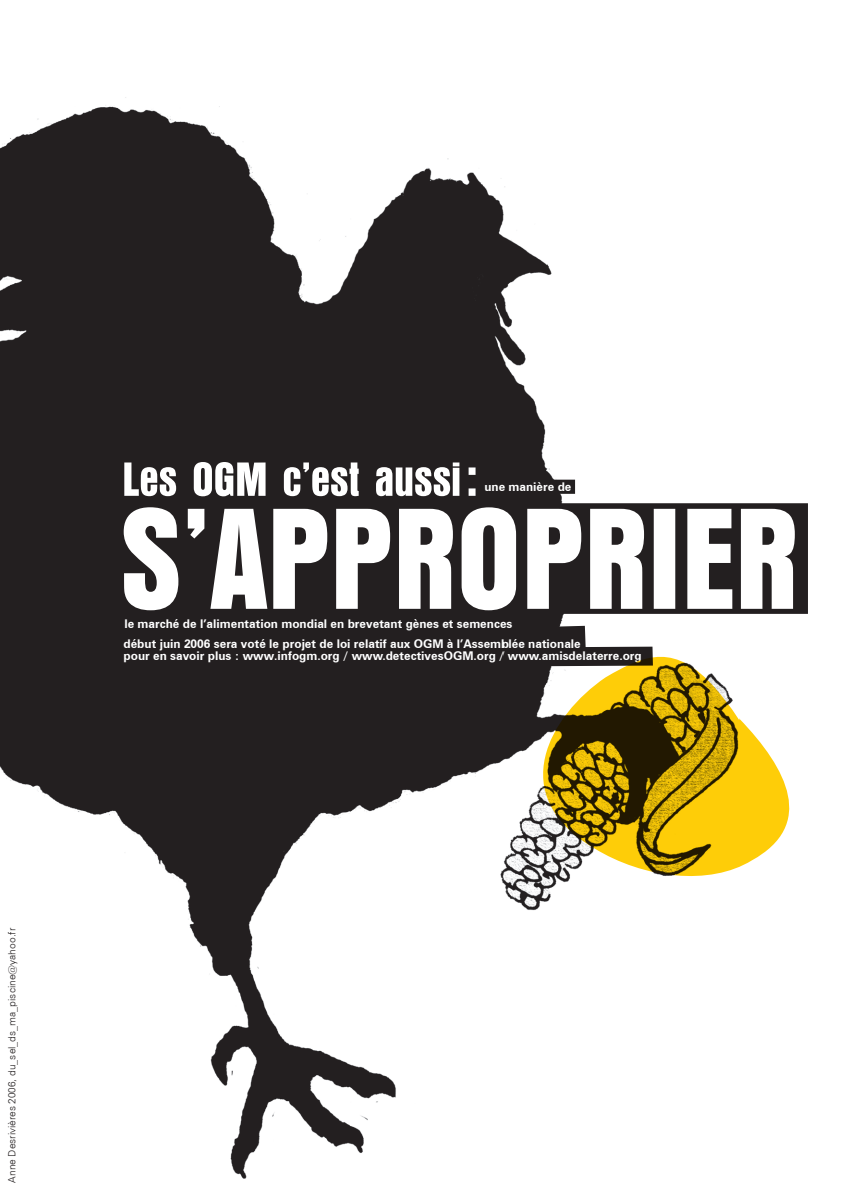
<style>
.page{position:relative;width:842px;height:1191px;background:#fff}
.page>*{position:absolute;margin:0;border:0;box-sizing:border-box;transform-origin:0 0}
.t1{font:150px "Anzeigen Gro T";color:#fff}
.t2{font:50px "Anzeigen Gro T";color:#fff}
.t3{font:700 12px "Zurich BT";color:#fff}
.t4{font:300 10px "Zurich BT";color:#231f20}
</style>
<div class="page">
<img style="left:0;top:97px;width:790px;height:1082px">
<div style="left:105px;top:503px;width:703px;height:111px;background:#231f20"></div>
<div style="left:466px;top:479px;width:109px;height:15px;background:#231f20"></div>
<svg style="left:96px;top:600px;width:557px;height:69px"></svg>
<div style="left:94px;top:451px;width:390px;height:58px;background:#231f20"></div>
<svg style="left:543px;top:657px;width:246px;height:219px"></svg>
<h2 class="t2" style="left:122px;top:452px;width:356px">Les OGM c’est aussi :</h2>
<p class="t3" style="left:484px;top:479px;width:89px">une manière de</p>
<h1 class="t1" style="left:119px;top:477px;width:681px">S’APPROPRIER</h1>
<p class="t3" style="left:124px;top:616px;width:390px">le marché de l’alimentation mondial en brevetant gènes et semences</p>
<p class="t3" style="left:123px;top:648px;width:520px">pour en savoir plus : www.infogm.org / www.detectivesOGM.org / www.amisdelaterre.org</p>
<p class="t3" style="left:123px;top:636px;width:459px">début juin 2006 sera voté le projet de loi relatif aux OGM à l’Assemblée nationale</p>
<p class="t4" style="left:6px;top:1182px;width:256px;rotate:-90deg">Anne Desrivières 2006, du_sel_ds_ma_piscine@yahoo.fr</p>
</div>
